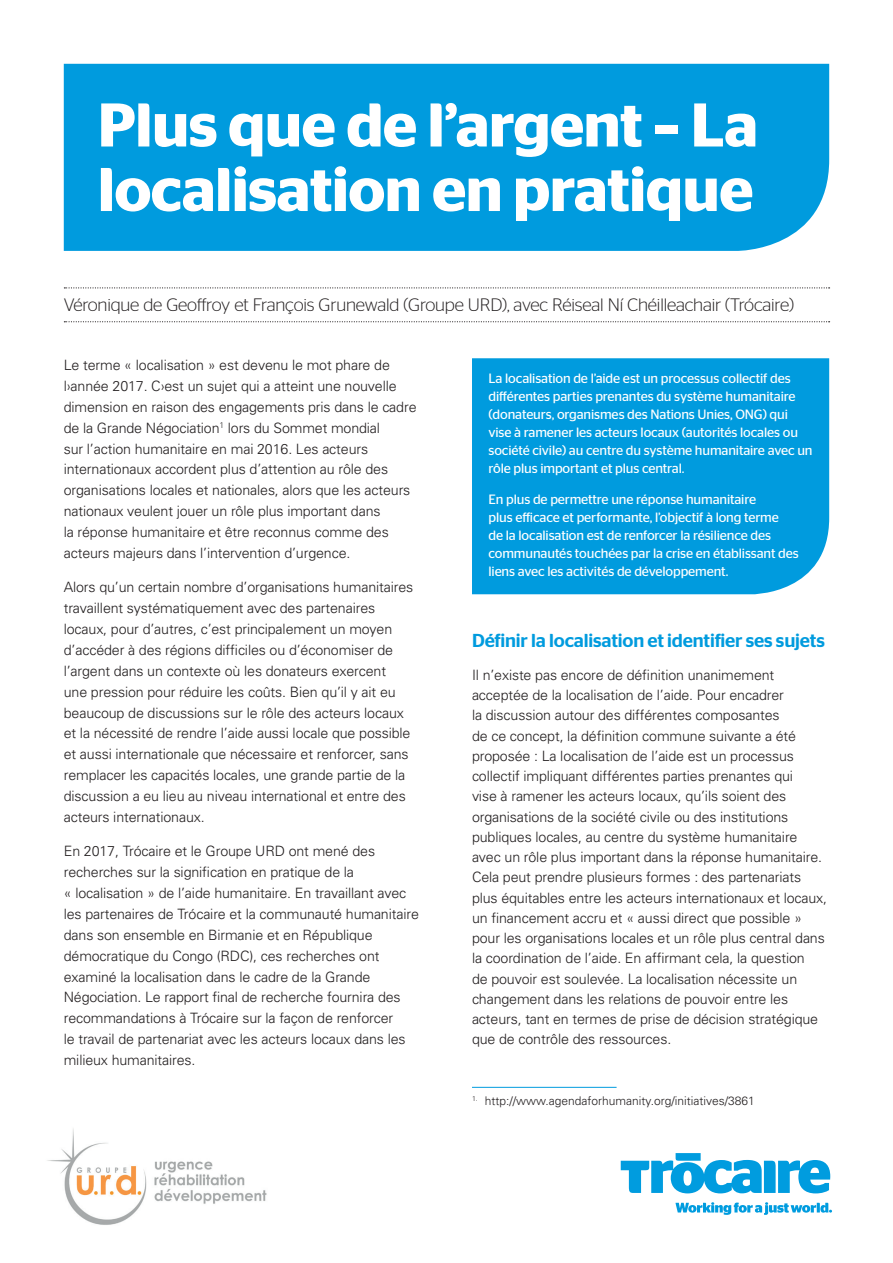
<style>
.page{position:relative;width:893px;height:1263px;background:#fff}
.page>*{position:absolute;margin:0;border:0;box-sizing:border-box;transform-origin:0 0}
.t1{font:600 61.5px/64.5px "Stag Sans";letter-spacing:-.01em;color:#fff}
.t2{font:500 18.75px "Stag Sans";letter-spacing:-.01em;color:#009bde}
.t3{font:300 18px "Stag Sans";letter-spacing:-.01em;color:#231f20}
.t4{font:300 14.25px/21px "Univers";letter-spacing:-.01em;color:#231f20}
.t5{font:13.5px/18px "Stag Sans";letter-spacing:-.01em;color:#fff}
.t6{font:300 12px "Univers";color:#231f20}
</style>
<div class="page">
<div style="left:64px;top:64px;width:765px;height:187px;background:#009bde"></div>
<svg style="left:64px;top:287px;width:766px;height:1px"></svg>
<svg style="left:64px;top:321px;width:766px;height:1px"></svg>
<div style="left:472px;top:358px;width:357px;height:236px;background:#009bde"></div>
<hr style="left:472px;top:1087px;width:145px;height:1px;background:#009bde">
<img style="left:47px;top:1128px;width:220px;height:97px">
<svg style="left:621px;top:1153px;width:209px;height:40px"></svg>
<svg style="left:676px;top:1202px;width:156px;height:13px"></svg>
<h1 class="t1" style="left:98px;top:93px;width:662px">Plus que de l’argent – La localisation en pratique</h1>
<p class="t3" style="left:64px;top:294px;width:732px">Véronique de Geoffroy et François Grunewald (Groupe URD), avec Réiseal Ní Chéilleachair (Trócaire)</p>
<p class="t4" style="left:64px;top:354px;width:354px">Le terme « localisation » est devenu le mot phare de l›année 2017. C›est un sujet qui a atteint une nouvelle dimension en raison des engagements pris dans le cadre de la Grande Négociation<sup>1</sup> lors du Sommet mondial<br>sur l’action humanitaire en mai 2016. Les acteurs internationaux accordent plus d’attention au rôle des organisations locales et nationales, alors que les acteurs nationaux veulent jouer un rôle plus important dans<br>la réponse humanitaire et être reconnus comme des acteurs majeurs dans l’intervention d’urgence.</p>
<p class="t4" style="left:64px;top:576px;width:351px">Alors qu’un certain nombre d’organisations humanitaires travaillent systématiquement avec des partenaires locaux, pour d’autres, c’est principalement un moyen d’accéder à des régions difficiles ou d’économiser de l’argent dans un contexte où les donateurs exercent<br>une pression pour réduire les coûts. Bien qu’il y ait eu beaucoup de discussions sur le rôle des acteurs locaux et la nécessité de rendre l’aide aussi locale que possible et aussi internationale que nécessaire et renforcer, sans remplacer les capacités locales, une grande partie de la discussion a eu lieu au niveau international et entre des acteurs internationaux.</p>
<p class="t4" style="left:64px;top:840px;width:357px">En 2017, Trócaire et le Groupe URD ont mené des recherches sur la signification en pratique de la<br>« localisation » de l’aide humanitaire. En travaillant avec les partenaires de Trócaire et la communauté humanitaire dans son ensemble en Birmanie et en République démocratique du Congo (RDC), ces recherches ont examiné la localisation dans le cadre de la Grande Négociation. Le rapport final de recherche fournira des recommandations à Trócaire sur la façon de renforcer<br>le travail de partenariat avec les acteurs locaux dans les milieux humanitaires.</p>
<p class="t5" style="left:488px;top:369px;width:326px">La localisation de l’aide est un processus collectif des différentes parties prenantes du système humanitaire (donateurs, organismes des Nations Unies, ONG) qui vise à ramener les acteurs locaux (autorités locales ou société civile) au centre du système humanitaire avec un rôle plus important et plus central.</p>
<p class="t5" style="left:488px;top:490px;width:312px">En plus de permettre une réponse humanitaire<br>plus efficace et performante, l’objectif à long terme<br>de la localisation est de renforcer la résilience des communautés touchées par la crise en établissant des liens avec les activités de développement.</p>
<h2 class="t2" style="left:472px;top:629px;width:355px">Définir la localisation et identifier ses sujets</h2>
<p class="t4" style="left:472px;top:664px;width:357px;line-height:20.2px">Il n’existe pas encore de définition unanimement acceptée de la localisation de l’aide. Pour encadrer<br>la discussion autour des différentes composantes<br>de ce concept, la définition commune suivante a été proposée : La localisation de l’aide est un processus collectif impliquant différentes parties prenantes qui<br>vise à ramener les acteurs locaux, qu’ils soient des organisations de la société civile ou des institutions publiques locales, au centre du système humanitaire avec un rôle plus important dans la réponse humanitaire.<br>Cela peut prendre plusieurs formes : des partenariats plus équitables entre les acteurs internationaux et locaux, un financement accru et « aussi direct que possible » pour les organisations locales et un rôle plus central dans la coordination de l’aide. En affirmant cela, la question<br>de pouvoir est soulevée. La localisation nécessite un changement dans les relations de pouvoir entre les acteurs, tant en termes de prise de décision stratégique que de contrôle des ressources.</p>
<p class="t6" style="left:472px;top:1093px;width:284px"><sup>1.</sup> http://www.agendaforhumanity.org/initiatives/3861</p>
</div>
